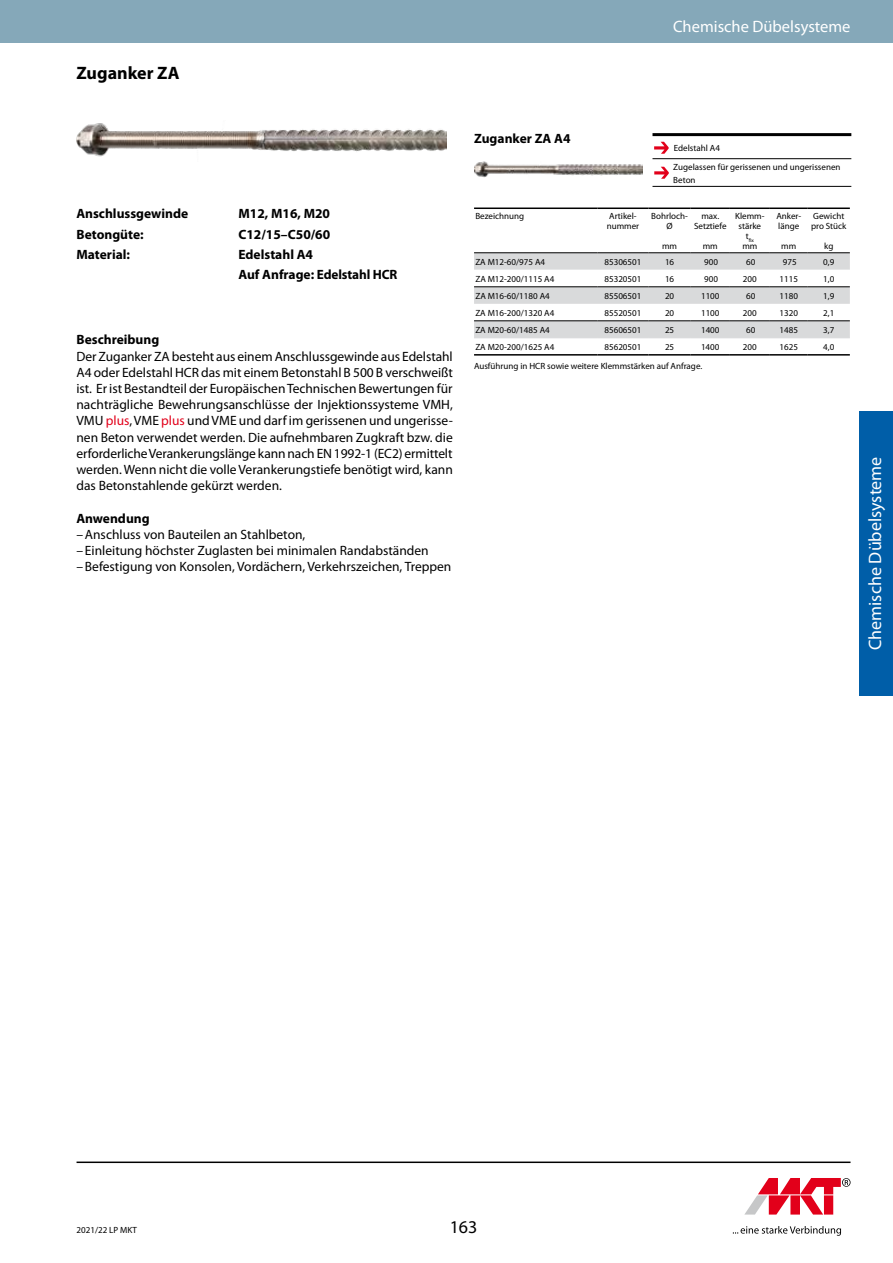
<style>
.page{position:relative;width:893px;height:1263px;background:#fff}
.page>*{position:absolute;margin:0;border:0;box-sizing:border-box;transform-origin:0 0}
.t1{font:18px "Myriad Pro";color:#fff}
.t2{font:700 18px "Myriad Pro";color:#000}
.t3{font:18px "Myriad Pro";color:#000}
.t4{font:16.5px "Myriad Pro";color:#fff}
.t5{font:13.5px/16.2px "Myriad Pro";color:#000;text-align:justify}
.t6{font:700 13.5px/20.2px "Myriad Pro";color:#000}
.t7{font:9px/9.8px "Myriad Pro";color:#000}
.t8{font:5.25px "Myriad Pro";color:#000}
.s1{color:#e2001a}
</style>
<div class="page">
<hr style="left:77px;top:1161px;width:773px;height:2px;background:#000">
<div style="left:0;top:0;width:893px;height:43px;background:#85a8b9"></div>
<div style="left:859px;top:411px;width:34px;height:285px;background:#005ea8"></div>
<svg style="left:733px;top:1226px;width:108px;height:10px"></svg>
<svg style="left:745px;top:1178px;width:105px;height:36px"></svg>
<svg style="left:654px;top:142px;width:15px;height:12px"></svg>
<svg style="left:654px;top:167px;width:15px;height:12px"></svg>
<hr style="left:652px;top:158px;width:199px;height:1px;background:#000">
<hr style="left:652px;top:186px;width:199px;height:1px;background:#000">
<hr style="left:652px;top:133px;width:199px;height:3px;background:#000">
<svg style="left:474px;top:253px;width:376px;height:85px"></svg>
<hr style="left:474px;top:338px;width:123px;height:1px;background:#d9dadb">
<hr style="left:597px;top:338px;width:52px;height:1px;background:#d9dadb">
<hr style="left:649px;top:338px;width:42px;height:1px;background:#d9dadb">
<hr style="left:691px;top:338px;width:39px;height:1px;background:#d9dadb">
<hr style="left:730px;top:338px;width:40px;height:1px;background:#d9dadb">
<hr style="left:770px;top:338px;width:38px;height:1px;background:#d9dadb">
<hr style="left:808px;top:338px;width:42px;height:1px;background:#d9dadb">
<hr style="left:474px;top:207px;width:123px;height:2px;background:#000">
<hr style="left:597px;top:207px;width:52px;height:2px;background:#000">
<hr style="left:649px;top:207px;width:42px;height:2px;background:#000">
<hr style="left:691px;top:207px;width:39px;height:2px;background:#000">
<hr style="left:730px;top:207px;width:40px;height:2px;background:#000">
<hr style="left:770px;top:207px;width:38px;height:2px;background:#000">
<hr style="left:808px;top:207px;width:42px;height:2px;background:#000">
<hr style="left:474px;top:252px;width:123px;height:1px;background:#000">
<hr style="left:597px;top:252px;width:52px;height:1px;background:#000">
<hr style="left:649px;top:252px;width:42px;height:1px;background:#000">
<hr style="left:691px;top:252px;width:39px;height:1px;background:#000">
<hr style="left:730px;top:252px;width:40px;height:1px;background:#000">
<hr style="left:770px;top:252px;width:38px;height:1px;background:#000">
<hr style="left:808px;top:252px;width:42px;height:1px;background:#000">
<hr style="left:474px;top:287px;width:123px;height:1px;background:#000">
<hr style="left:597px;top:287px;width:52px;height:1px;background:#000">
<hr style="left:649px;top:287px;width:42px;height:1px;background:#000">
<hr style="left:691px;top:287px;width:39px;height:1px;background:#000">
<hr style="left:730px;top:287px;width:40px;height:1px;background:#000">
<hr style="left:770px;top:287px;width:38px;height:1px;background:#000">
<hr style="left:808px;top:287px;width:42px;height:1px;background:#000">
<hr style="left:474px;top:321px;width:123px;height:1px;background:#000">
<hr style="left:597px;top:321px;width:52px;height:1px;background:#000">
<hr style="left:649px;top:321px;width:42px;height:1px;background:#000">
<hr style="left:691px;top:321px;width:39px;height:1px;background:#000">
<hr style="left:730px;top:321px;width:40px;height:1px;background:#000">
<hr style="left:770px;top:321px;width:38px;height:1px;background:#000">
<hr style="left:808px;top:321px;width:42px;height:1px;background:#000">
<hr style="left:474px;top:354px;width:123px;height:2px;background:#000">
<hr style="left:597px;top:354px;width:52px;height:2px;background:#000">
<hr style="left:649px;top:354px;width:42px;height:2px;background:#000">
<hr style="left:691px;top:354px;width:39px;height:2px;background:#000">
<hr style="left:730px;top:354px;width:40px;height:2px;background:#000">
<hr style="left:770px;top:354px;width:38px;height:2px;background:#000">
<hr style="left:808px;top:354px;width:42px;height:2px;background:#000">
<img style="left:77px;top:123px;width:369px;height:34px">
<img style="left:474px;top:161px;width:168px;height:17px">
<h1 class="t2" style="left:76px;top:62px;width:105px">Zuganker ZA</h1>
<p class="t6" style="left:76px;top:203px;width:113px">Anschlussgewinde</p>
<p class="t6" style="left:238px;top:203px;width:93px">M12, M16, M20</p>
<p class="t6" style="left:76px;top:224px;width:69px">Betongüte:</p>
<p class="t6" style="left:238px;top:224px;width:93px">C12/15–C50/60</p>
<p class="t6" style="left:76px;top:244px;width:55px">Material:</p>
<p class="t6" style="left:238px;top:244px;width:160px">Edelstahl A4<br>Auf Anfrage: Edelstahl HCR</p>
<p class="t6" style="left:76px;top:329px;width:84px">Beschreibung</p>
<p class="t5" style="left:76px;top:348px;width:378px">Der Zuganker ZA besteht aus einem Anschlussgewinde aus Edelstahl A4 oder Edelstahl HCR das mit einem Betonstahl B 500 B verschweißt ist. Er ist Bestandteil der Europäischen Technischen Bewertungen für nachträgliche Bewehrungsanschlüsse der Injektionssysteme VMH, VMU <span class="s1">plus</span>, VME <span class="s1">plus</span> und VME und darf im gerissenen und ungerisse&shy;nen Beton verwendet werden. Die aufnehmbaren Zugkraft bzw. die erforderliche Verankerungslänge kann nach EN 1992-1 (EC2) ermittelt werden. Wenn nicht die volle Verankerungstiefe benötigt wird, kann das Betonstahlende gekürzt werden.</p>
<p class="t6" style="left:76px;top:508px;width:75px">Anwendung</p>
<p class="t5" style="left:76px;top:526px;width:230px">–Anschluss von Bauteilen an Stahlbeton,</p>
<p class="t5" style="left:76px;top:542px;width:377px">– Einleitung höchster Zuglasten bei minimalen Randabständen –Befestigung von Konsolen, Vordächern, Verkehrszeichen, Treppen</p>
<p class="t4" style="left:673px;top:16px;width:179px">Chemische Dübelsysteme</p>
<p class="t6" style="left:474px;top:128px;width:98px">Zuganker ZA A4</p>
<p class="t7" style="left:674px;top:143px;width:48px">Edelstahl A4</p>
<p class="t7" style="left:673px;top:160px;width:169px;line-height:12.6px">Zugelassen für gerissenen und ungerissenen<br>Beton</p>
<p class="t7" style="left:475px;top:211px;width:50px">Bezeichnung</p>
<p class="t7" style="left:607px;top:211px;width:34px">Artikel&shy;nummer</p>
<p class="t7" style="left:651px;top:211px;width:38px;text-align:center">Bohrloch-<br>Ø</p>
<p class="t7" style="left:662px;top:240px;width:17px">mm</p>
<p class="t7" style="left:694px;top:211px;width:34px;text-align:center">max.<br>Setztiefe</p>
<p class="t7" style="left:703px;top:240px;width:17px">mm</p>
<p class="t7" style="left:735px;top:211px;width:31px;text-align:center">Klemm&shy;stärke</p>
<p class="t8" style="left:746px;top:237px;width:10px"><sup>t</sup>fix</p>
<p class="t7" style="left:742px;top:240px;width:17px">mm</p>
<p class="t7" style="left:776px;top:211px;width:26px">Anker&shy;länge</p>
<p class="t7" style="left:781px;top:240px;width:17px">mm</p>
<p class="t7" style="left:811px;top:211px;width:37px">Gewicht pro Stück</p>
<p class="t7" style="left:824px;top:240px;width:11px">kg</p>
<p class="t7" style="left:475px;top:257px;width:71px">ZA M12-60/975 A4</p>
<p class="t7" style="left:604px;top:257px;width:38px">85306501</p>
<p class="t7" style="left:665px;top:257px;width:11px">16</p>
<p class="t7" style="left:704px;top:257px;width:15px">900</p>
<p class="t7" style="left:746px;top:257px;width:11px">60</p>
<p class="t7" style="left:783px;top:257px;width:15px">975</p>
<p class="t7" style="left:823px;top:257px;width:13px">0,9</p>
<p class="t7" style="left:475px;top:274px;width:81px">ZA M12-200/1115 A4</p>
<p class="t7" style="left:604px;top:274px;width:38px">85320501</p>
<p class="t7" style="left:665px;top:274px;width:11px">16</p>
<p class="t7" style="left:704px;top:274px;width:15px">900</p>
<p class="t7" style="left:743px;top:274px;width:15px">200</p>
<p class="t7" style="left:780px;top:274px;width:20px">1115</p>
<p class="t7" style="left:823px;top:274px;width:13px">1,0</p>
<p class="t7" style="left:475px;top:291px;width:76px">ZA M16-60/1180 A4</p>
<p class="t7" style="left:604px;top:291px;width:38px">85506501</p>
<p class="t7" style="left:665px;top:291px;width:11px">20</p>
<p class="t7" style="left:701px;top:291px;width:20px">1100</p>
<p class="t7" style="left:746px;top:291px;width:11px">60</p>
<p class="t7" style="left:779px;top:291px;width:20px">1180</p>
<p class="t7" style="left:823px;top:291px;width:13px">1,9</p>
<p class="t7" style="left:475px;top:308px;width:81px">ZA M16-200/1320 A4</p>
<p class="t7" style="left:604px;top:308px;width:38px">85520501</p>
<p class="t7" style="left:665px;top:308px;width:11px">20</p>
<p class="t7" style="left:701px;top:308px;width:20px">1100</p>
<p class="t7" style="left:743px;top:308px;width:15px">200</p>
<p class="t7" style="left:779px;top:308px;width:20px">1320</p>
<p class="t7" style="left:823px;top:308px;width:13px">2,1</p>
<p class="t7" style="left:475px;top:325px;width:76px">ZA M20-60/1485 A4</p>
<p class="t7" style="left:604px;top:325px;width:38px">85606501</p>
<p class="t7" style="left:665px;top:325px;width:11px">25</p>
<p class="t7" style="left:701px;top:325px;width:20px">1400</p>
<p class="t7" style="left:746px;top:325px;width:11px">60</p>
<p class="t7" style="left:779px;top:325px;width:20px">1485</p>
<p class="t7" style="left:823px;top:325px;width:13px">3,7</p>
<p class="t7" style="left:475px;top:341px;width:81px">ZA M20-200/1625 A4</p>
<p class="t7" style="left:604px;top:341px;width:38px">85620501</p>
<p class="t7" style="left:665px;top:341px;width:11px">25</p>
<p class="t7" style="left:701px;top:341px;width:20px">1400</p>
<p class="t7" style="left:743px;top:341px;width:15px">200</p>
<p class="t7" style="left:779px;top:341px;width:20px">1625</p>
<p class="t7" style="left:823px;top:341px;width:13px">4,0</p>
<p class="t7" style="left:474px;top:361px;width:230px">Ausführung in HCR sowie weitere Klemmstärken auf Anfrage.</p>
<h1 class="t1" style="left:864px;top:650px;width:195px;rotate:-90deg">Chemische Dübelsysteme</h1>
<p class="t7" style="left:77px;top:1225px;width:62px">2021/22 LP MKT</p>
<h1 class="t3" style="left:450px;top:1216px;width:29px">163</h1>
</div>
